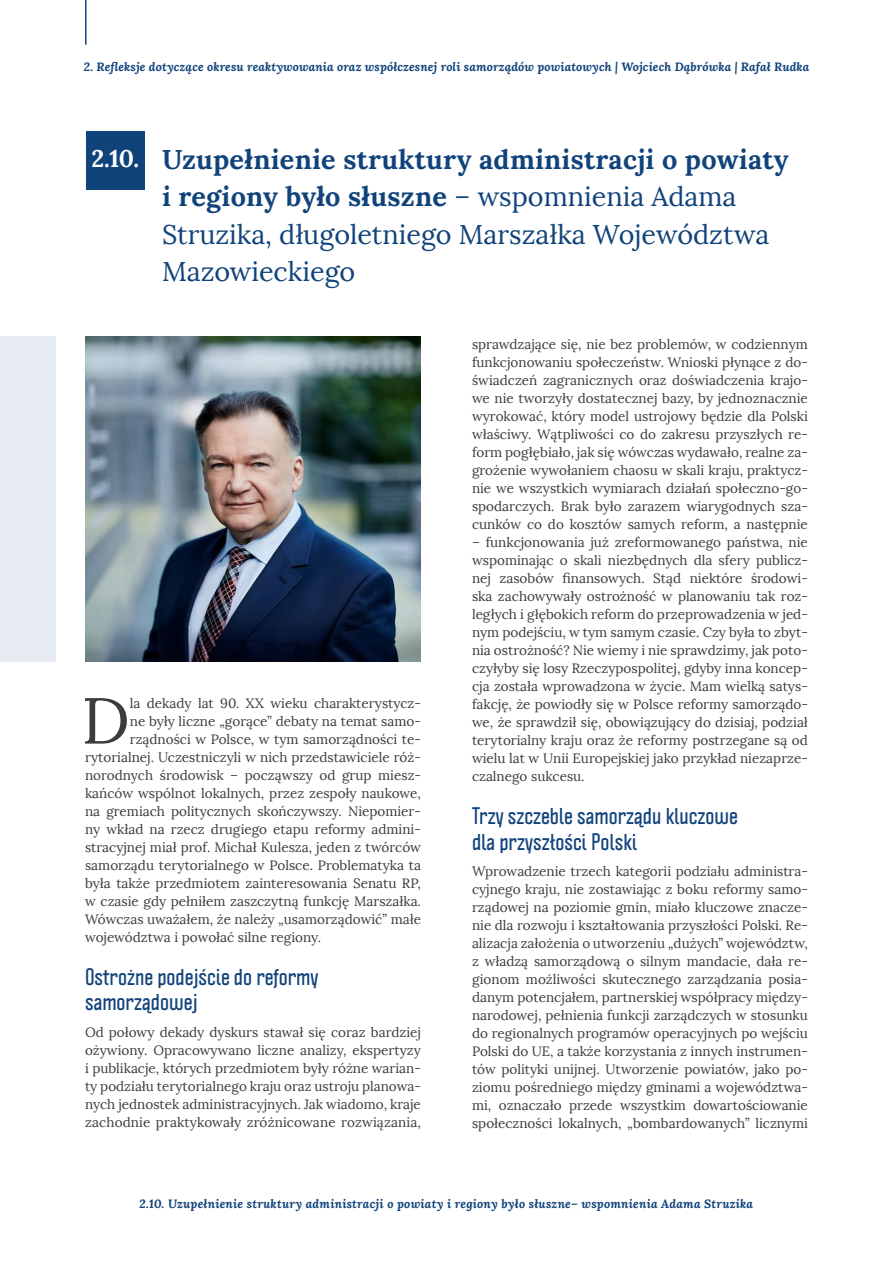
<style>
.page{position:relative;width:893px;height:1263px;background:#fff}
.page>*{position:absolute;margin:0;border:0;box-sizing:border-box;transform-origin:0 0}
.t1{font:64.95px "Lora";color:#3c3c3b}
.t2{font:27px/37.5px "Lora";color:#11437b}
.t3{font:700 condensed 21px/25.2px "Politica";color:#11437b}
.t4{font:13.5px/18px "Lora";color:#3c3c3b;text-align:justify}
.t5{font:italic 700 12px "Lora";letter-spacing:.01em;color:#11437b}
.s1{font-weight:700;font-size:24px;color:#fff}
.s2{font-weight:700}
</style>
<div class="page">
<hr style="left:85px;top:0;width:2px;height:45px;background:#11437b">
<div style="left:86px;top:131px;width:59px;height:59px;background:#11437b"></div>
<img style="left:85px;top:336px;width:336px;height:325px">
<div style="left:0;top:336px;width:56px;height:325px;background:#e7ecf2"></div>
<p class="t5" style="left:84px;top:58px;width:727px">2. Refleksje dotyczące okresu reaktywowania oraz współczesnej roli samorządów powiatowych | Wojciech Dąbrówka | Rafał Rudka</p>
<h2 class="t2" style="left:162px;top:140px;width:628px;text-indent:-70px"><span class="s1">2.10.</span> <span class="s2">Uzupełnienie struktury administracji o powiaty i regiony było słuszne</span> – wspomnienia Adama Struzika, długoletniego Marszałka Województwa Mazowieckiego</h2>
<h1 class="t1" style="left:81px;top:681px;width:50px">D</h1>
<p class="t4" style="left:130px;top:694px;width:293px">la dekady lat 90. XX wieku charakterystycz-</p>
<p class="t4" style="left:130px;top:712px;width:293px">ne były liczne „gorące” debaty na temat samo-</p>
<p class="t4" style="left:130px;top:730px;width:293px">rządności w Polsce, w tym samorządności te-</p>
<p class="t4" style="left:85px;top:748px;width:337px">rytorialnej. Uczestniczyli w nich przedstawiciele róż-</p>
<p class="t4" style="left:85px;top:766px;width:337px">norodnych środowisk – począwszy od grup miesz-</p>
<p class="t4" style="left:85px;top:784px;width:337px">kańców wspólnot lokalnych, przez zespoły naukowe,</p>
<p class="t4" style="left:85px;top:802px;width:337px">na gremiach politycznych skończywszy. Niepomier-</p>
<p class="t4" style="left:85px;top:820px;width:337px">ny wkład na rzecz drugiego etapu reformy admini-</p>
<p class="t4" style="left:85px;top:838px;width:337px">stracyjnej miał prof. Michał Kulesza, jeden z twórców</p>
<p class="t4" style="left:85px;top:856px;width:337px">samorządu terytorialnego w Polsce. Problematyka ta</p>
<p class="t4" style="left:85px;top:874px;width:337px">była także przedmiotem zainteresowania Senatu RP,</p>
<p class="t4" style="left:85px;top:892px;width:337px">w czasie gdy pełniłem zaszczytną funkcję Marszałka.</p>
<p class="t4" style="left:85px;top:910px;width:337px">Wówczas uważałem, że należy „usamorządowić” małe</p>
<p class="t4" style="left:85px;top:928px;width:238px">województwa i powołać silne regiony.</p>
<h3 class="t3" style="left:85px;top:963px;width:235px">Ostrożne podejście do reformy samorządowej</h3>
<p class="t4" style="left:85px;top:1023px;width:337px">Od połowy dekady dyskurs stawał się coraz bardziej ożywiony. Opracowywano liczne analizy, ekspertyzy i publikacje, których przedmiotem były różne warian&shy;ty podziału terytorialnego kraju oraz ustroju planowa&shy;nych jednostek administracyjnych. Jak wiadomo, kraje zachodnie praktykowały zróżnicowane rozwiązania,</p>
<p class="t4" style="left:472px;top:335px;width:337px">sprawdzające się, nie bez problemów, w codziennym funkcjonowaniu społeczeństw. Wnioski płynące z do&shy;świadczeń zagranicznych oraz doświadczenia krajo&shy;we nie tworzyły dostatecznej bazy, by jednoznacznie wyrokować, który model ustrojowy będzie dla Polski właściwy. Wątpliwości co do zakresu przyszłych re&shy;form pogłębiało, jak się wówczas wydawało, realne za&shy;grożenie wywołaniem chaosu w skali kraju, praktycz&shy;nie we wszystkich wymiarach działań społeczno-go&shy;spodarczych. Brak było zarazem wiarygodnych sza&shy;cunków co do kosztów samych reform, a następnie</p>
<p class="t4" style="left:472px;top:533px;width:337px">– funkcjonowania już zreformowanego państwa, nie wspominając o skali niezbędnych dla sfery publicz&shy;nej zasobów finansowych. Stąd niektóre środowi&shy;ska zachowywały ostrożność w planowaniu tak roz&shy;ległych i głębokich reform do przeprowadzenia w jed&shy;nym podejściu, w tym samym czasie. Czy była to zbyt&shy;nia ostrożność? Nie wiemy i nie sprawdzimy, jak poto&shy;czyłyby się losy Rzeczypospolitej, gdyby inna koncep&shy;cja została wprowadzona w życie. Mam wielką satys&shy;fakcję, że powiodły się w Polsce reformy samorządo&shy;we, że sprawdził się, obowiązujący do dzisiaj, podział terytorialny kraju oraz że reformy postrzegane są od wielu lat w Unii Europejskiej jako przykład niezaprze&shy;czalnego sukcesu.</p>
<h3 class="t3" style="left:472px;top:802px;width:267px">Trzy szczeble samorządu kluczowe dla przyszłości Polski</h3>
<p class="t4" style="left:472px;top:862px;width:337px">Wprowadzenie trzech kategorii podziału administra&shy;cyjnego kraju, nie zostawiając z boku reformy samo&shy;rządowej na poziomie gmin, miało kluczowe znacze&shy;nie dla rozwoju i kształtowania przyszłości Polski. Re&shy;alizacja założenia o utworzeniu „dużych” województw, z władzą samorządową o silnym mandacie, dała re&shy;gionom możliwości skutecznego zarządzania posia&shy;danym potencjałem, partnerskiej współpracy między&shy;narodowej, pełnienia funkcji zarządczych w stosunku do regionalnych programów operacyjnych po wejściu Polski do UE, a także korzystania z innych instrumen&shy;tów polityki unijnej. Utworzenie powiatów, jako po&shy;ziomu pośredniego między gminami a województwa&shy;mi, oznaczało przede wszystkim dowartościowanie społeczności lokalnych, „bombardowanych” licznymi</p>
<p class="t5" style="left:140px;top:1196px;width:615px">2.10. Uzupełnienie struktury administracji o powiaty i regiony było słuszne– wspomnienia Adama Struzika</p>
</div>
